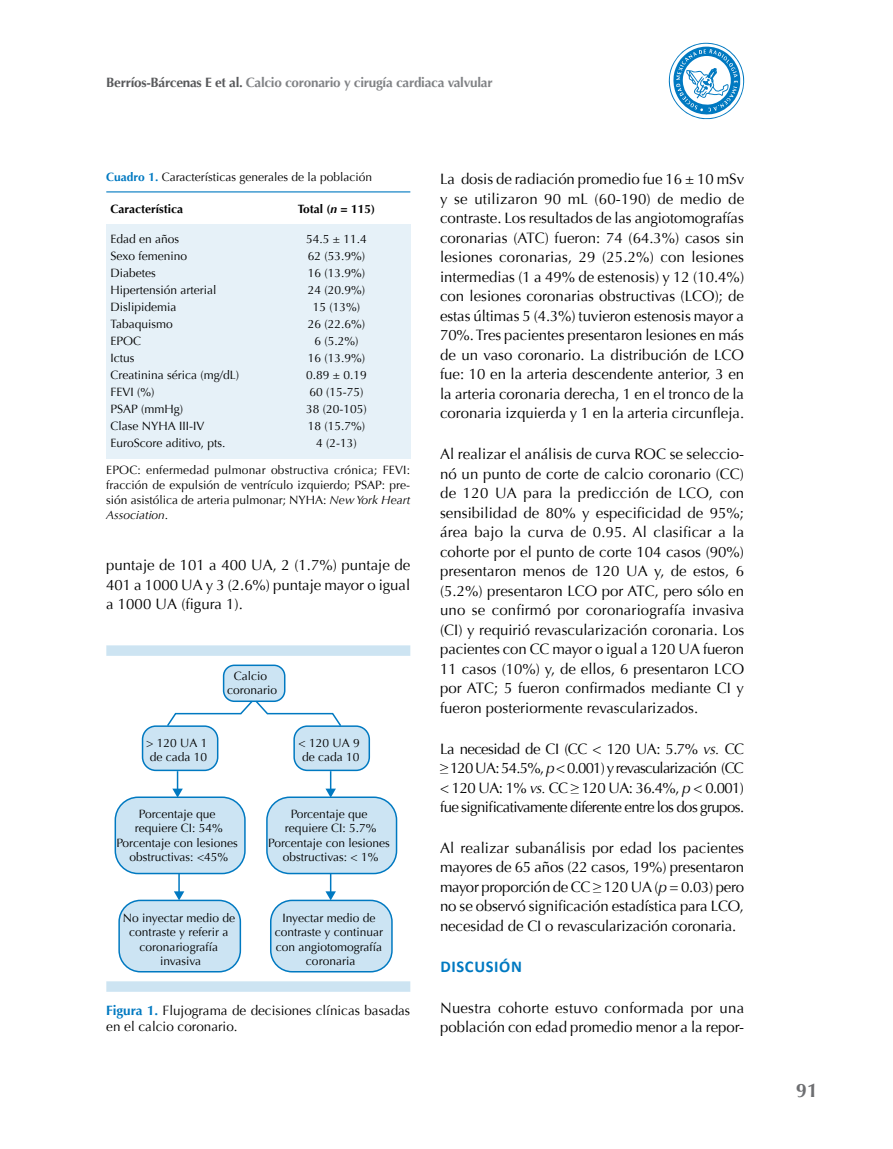
<style>
.page{position:relative;width:893px;height:1149px;background:#fff}
.page>*{position:absolute;margin:0;border:0;box-sizing:border-box;transform-origin:0 0}
.t1{font:700 19.5px "Optima";color:#6d6e71}
.t2{font:700 16.5px "Calibri";letter-spacing:.04em;color:#0079c1}
.t3{font:15px/19.5px "Optima";color:#000;text-align:justify}
.t4{font:13.5px/16.5px "Optima";color:#000}
.t5{font:700 13.5px "Optima";letter-spacing:-.02em;color:#808285}
.t6{font:12px/14.4px "Optima";color:#000;text-align:center}
.t7{font:700 12px "Optima";color:#000}
.s1{color:#58595b}
.s2{font-weight:700;color:#0079c1}
.s3{font-style:italic}
</style>
<div class="page">
<svg style="left:669px;top:43px;width:75px;height:76px"></svg>
<div style="left:106px;top:224px;width:304px;height:234px;background:#e6f1f8"></div>
<hr style="left:106px;top:191px;width:304px;height:1px;background:#0079c1">
<div style="left:115px;top:797px;width:130px;height:76px;background:#cce4f3;border-radius:23px"></div>
<div style="left:115px;top:796px;width:131px;height:78px;border:2px solid #0079c1;border-radius:23px"></div>
<div style="left:224px;top:665px;width:61px;height:36px;background:#cce4f3;border-radius:11px"></div>
<div style="left:223px;top:664px;width:62px;height:37px;border:2px solid #0079c1;border-radius:11px"></div>
<div style="left:143px;top:726px;width:75px;height:44px;background:#cce4f3;border-radius:13px"></div>
<div style="left:142px;top:725px;width:76px;height:45px;border:2px solid #0079c1;border-radius:13px"></div>
<div style="left:294px;top:726px;width:75px;height:44px;background:#cce4f3;border-radius:13px"></div>
<div style="left:293px;top:725px;width:77px;height:45px;border:2px solid #0079c1;border-radius:13px"></div>
<div style="left:267px;top:797px;width:130px;height:76px;background:#cce4f3;border-radius:23px"></div>
<div style="left:266px;top:796px;width:131px;height:78px;border:2px solid #0079c1;border-radius:23px"></div>
<div style="left:119px;top:900px;width:121px;height:71px;background:#cce4f3;border-radius:21px"></div>
<div style="left:118px;top:899px;width:123px;height:73px;border:2px solid #0079c1;border-radius:21px"></div>
<div style="left:271px;top:900px;width:121px;height:71px;background:#cce4f3;border-radius:21px"></div>
<div style="left:270px;top:899px;width:123px;height:73px;border:2px solid #0079c1;border-radius:21px"></div>
<svg style="left:165px;top:699px;width:178px;height:28px"></svg>
<svg style="left:325px;top:771px;width:11px;height:26px"></svg>
<svg style="left:172px;top:771px;width:11px;height:26px"></svg>
<svg style="left:325px;top:873px;width:11px;height:27px"></svg>
<svg style="left:174px;top:873px;width:10px;height:27px"></svg>
<div style="left:106px;top:645px;width:304px;height:10px;background:#cde4f2"></div>
<svg style="left:106px;top:981px;width:304px;height:10px;background:#cee4f2"></svg>
<p class="t5" style="left:106px;top:75px;width:388px"><span class="s1">Berríos-Bárcenas E et al.</span> Calcio coronario y cirugía cardiaca valvular</p>
<p class="t6" style="left:106px;top:170px;width:267px"><span class="s2">Cuadro 1.</span> Características generales de la población</p>
<p class="t7" style="left:111px;top:202px;width:74px">Característica</p>
<p class="t7" style="left:298px;top:202px;width:79px">Total (<span class="s3">n</span> = 115)</p>
<p class="t6" style="left:111px;top:232px;width:70px">Edad en años</p>
<p class="t6" style="left:306px;top:232px;width:62px">54.5 ± 11.4</p>
<p class="t6" style="left:111px;top:249px;width:78px">Sexo femenino</p>
<p class="t6" style="left:308px;top:249px;width:59px">62 (53.9%)</p>
<p class="t6" style="left:111px;top:266px;width:47px">Diabetes</p>
<p class="t6" style="left:308px;top:266px;width:59px">16 (13.9%)</p>
<p class="t6" style="left:111px;top:283px;width:108px">Hipertensión arterial</p>
<p class="t6" style="left:308px;top:283px;width:59px">24 (20.9%)</p>
<p class="t6" style="left:111px;top:300px;width:68px">Dislipidemia</p>
<p class="t6" style="left:313px;top:300px;width:49px">15 (13%)</p>
<p class="t6" style="left:111px;top:317px;width:64px">Tabaquismo</p>
<p class="t6" style="left:308px;top:317px;width:59px">26 (22.6%)</p>
<p class="t6" style="left:111px;top:334px;width:32px">EPOC</p>
<p class="t6" style="left:314px;top:334px;width:46px">6 (5.2%)</p>
<p class="t6" style="left:111px;top:351px;width:26px">Ictus</p>
<p class="t6" style="left:308px;top:351px;width:59px">16 (13.9%)</p>
<p class="t6" style="left:111px;top:368px;width:130px">Creatinina sérica (mg/dL)</p>
<p class="t6" style="left:306px;top:368px;width:62px">0.89 ± 0.19</p>
<p class="t6" style="left:111px;top:385px;width:46px">FEVI (%)</p>
<p class="t6" style="left:309px;top:385px;width:56px">60 (15-75)</p>
<p class="t6" style="left:111px;top:402px;width:74px">PSAP (mmHg)</p>
<p class="t6" style="left:306px;top:402px;width:62px">38 (20-105)</p>
<p class="t6" style="left:111px;top:419px;width:96px">Clase NYHA III-IV</p>
<p class="t6" style="left:308px;top:419px;width:59px">18 (15.7%)</p>
<p class="t6" style="left:111px;top:436px;width:116px">EuroScore aditivo, pts.</p>
<p class="t6" style="left:106px;top:430px;width:305px;line-height:26.2px;text-align:left;text-indent:210px">4 (2-13)<br>EPOC: enfermedad pulmonar obstructiva crónica; FEVI:</p>
<p class="t6" style="left:106px;top:477px;width:306px;line-height:15px;text-align:justify">fracción de expulsión de ventrículo izquierdo; PSAP: pre&shy;sión asistólica de arteria pulmonar; NYHA: <span class="s3">New York Heart Association</span>.</p>
<p class="t3" style="left:106px;top:555px;width:305px">puntaje de 101 a 400 UA, 2 (1.7%) puntaje de 401 a 1000 UA y 3 (2.6%) puntaje mayor o igual a 1000 UA (figura 1).</p>
<p class="t6" style="left:146px;top:735px;width:63px">&gt; 120 UA 1 de cada 10</p>
<p class="t6" style="left:227px;top:668px;width:52px">Calcio coronario</p>
<p class="t6" style="left:298px;top:735px;width:63px">&lt; 120 UA 9 de cada 10</p>
<p class="t6" style="left:117px;top:806px;width:123px">Porcentaje que requiere CI: 54%<br>Porcentaje con lesiones obstructivas: &lt;45%</p>
<p class="t6" style="left:268px;top:806px;width:123px">Porcentaje que requiere CI: 5.7%<br>Porcentaje con lesiones obstructivas: &lt; 1%</p>
<p class="t6" style="left:275px;top:910px;width:110px">Inyectar medio de contraste y continuar con angiotomografía coronaria</p>
<p class="t6" style="left:123px;top:910px;width:114px">No inyectar medio de contraste y referir a coronariografía invasiva</p>
<p class="t4" style="left:106px;top:1001px;width:305px"><span class="s2">Figura 1.</span> Flujograma de decisiones clínicas basadas en el calcio coronario.</p>
<p class="t3" style="left:440px;top:169px;width:306px">La dosis de radiación promedio fue 16 ± 10 mSv y se utilizaron 90 mL (60-190) de medio de contraste. Los resultados de las angiotomografías coronarias (ATC) fueron: 74 (64.3%) casos sin lesiones coronarias, 29 (25.2%) con lesiones intermedias (1 a 49% de estenosis) y 12 (10.4%) con lesiones coronarias obstructivas (LCO); de estas últimas 5 (4.3%) tuvieron estenosis mayor a 70%. Tres pacientes presentaron lesiones en más de un vaso coronario. La distribución de LCO fue: 10 en la arteria descendente anterior, 3 en la arteria coronaria derecha, 1 en el tronco de la coronaria izquierda y 1 en la arteria circunfleja.</p>
<p class="t3" style="left:440px;top:444px;width:306px">Al realizar el análisis de curva ROC se seleccio&shy;nó un punto de corte de calcio coronario (CC) de 120 UA para la predicción de LCO, con sensibilidad de 80% y especificidad de 95%; área bajo la curva de 0.95. Al clasificar a la cohorte por el punto de corte 104 casos (90%) presentaron menos de 120 UA y, de estos, 6 (5.2%) presentaron LCO por ATC, pero sólo en uno se confirmó por coronariografía invasiva (CI) y requirió revascularización coronaria. Los pacientes con CC mayor o igual a 120 UA fueron 11 casos (10%) y, de ellos, 6 presentaron LCO por ATC; 5 fueron confirmados mediante CI y fueron posteriormente revascularizados.</p>
<p class="t3" style="left:440px;top:738px;width:306px">La necesidad de CI (CC &lt; 120 UA: 5.7% <span class="s3">vs.</span> CC ≥ 120 UA: 54.5%, <span class="s3">p</span> &lt; 0.001) y revascularización (CC &lt; 120 UA: 1% <span class="s3">vs.</span> CC ≥ 120 UA: 36.4%, <span class="s3">p</span> &lt; 0.001) fue significativamente diferente entre los dos grupos.</p>
<p class="t3" style="left:440px;top:837px;width:306px">Al realizar subanálisis por edad los pacientes mayores de 65 años (22 casos, 19%) presentaron mayor proporción de CC ≥ 120 UA (<span class="s3">p</span> = 0.03) pero no se observó significación estadística para LCO, necesidad de CI o revascularización coronaria.</p>
<p class="t2" style="left:440px;top:955px;width:81px">DISCUSIÓN</p>
<p class="t3" style="left:440px;top:997px;width:306px">Nuestra cohorte estuvo conformada por una población con edad promedio menor a la repor-</p>
<h1 class="t1" style="left:796px;top:1079px;width:23px">91</h1>
</div>
